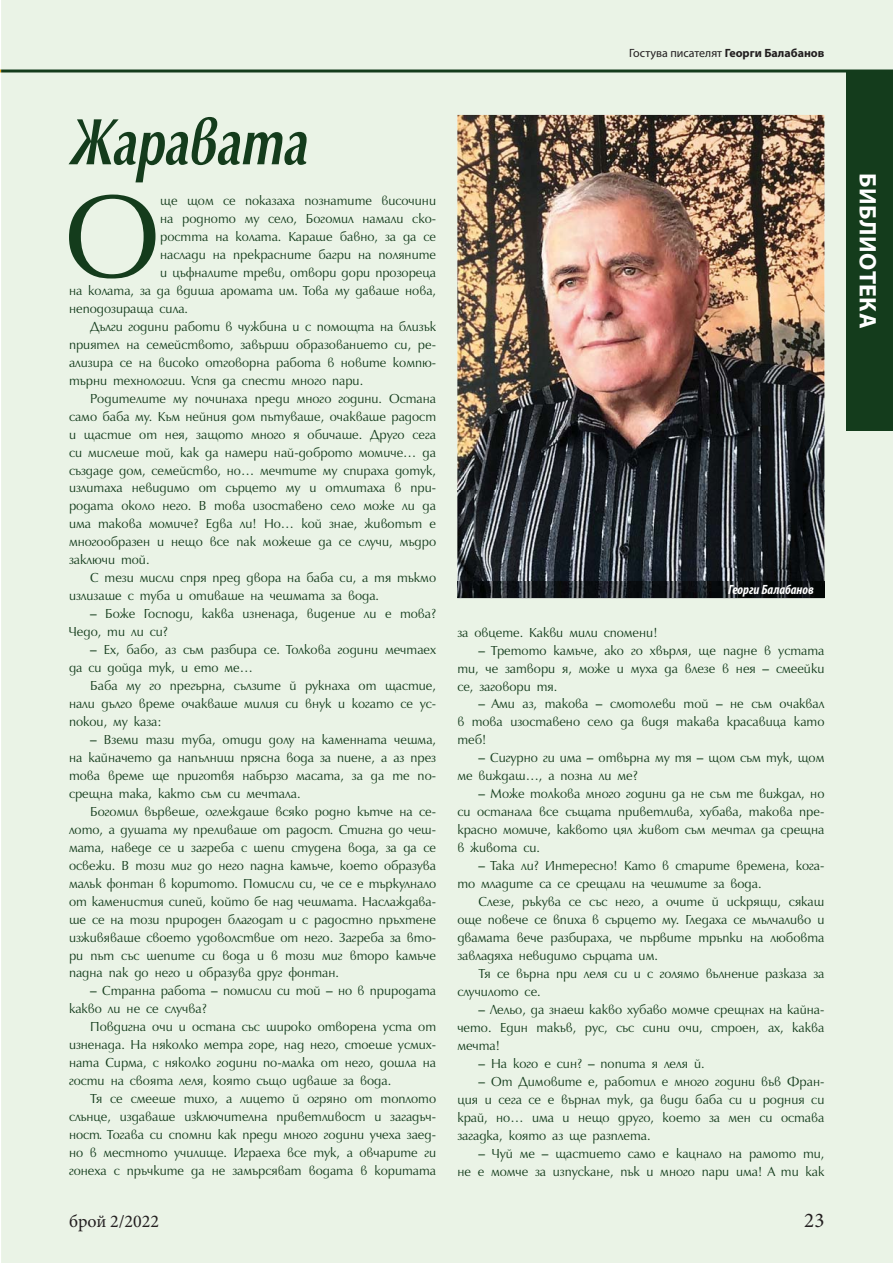
<style>
.page{position:relative;width:893px;height:1263px;background:#fff}
.page>*{position:absolute;margin:0;border:0;box-sizing:border-box;transform-origin:0 0}
.t1{font:121.2px "Opal Bulgarian CYR";color:#143c1c}
.t2{font:italic 700 67.35px "Opal Bulgarian CYR";color:#143c1c;scale:.8 1}
.t3{font:700 24px "Myriad Pro";letter-spacing:.02em;color:#fff}
.t4{font:21px "Minion Pro";color:#231f20}
.t5{font:18px "Minion Pro";color:#231f20}
.t6{font:13.5px/18px "Opal Bulgarian CYR";color:#143c1c;text-align:justify}
.t7{font:italic 700 condensed 13.5px "Myriad Pro";color:#fff}
.t8{font:12px "Myriad Pro";color:#231f20}
.s1{font-weight:700}
</style>
<div class="page">
<div style="left:1px;top:1px;width:891px;height:1261px;background:#eaf3e6"></div>
<hr style="left:1px;top:70px;width:891px;height:2px;background:#143c1c">
<div style="left:846px;top:71px;width:46px;height:360px;background:#143c1c"></div>
<img style="left:457px;top:115px;width:367px;height:467px">
<img style="left:457px;top:582px;width:367px;height:16px">
<p class="t8" style="left:629px;top:46px;width:197px">Гостува писателят <span class="s1">Георги Балабанов</span></p>
<h2 class="t2" style="left:69px;top:103px;width:298px">Жаравата</h2>
<h1 class="t1" style="left:64px;top:194px;width:97px">О</h1>
<p class="t6" style="left:160px;top:193px;width:277px">ще щом се показаха познатите височини</p>
<p class="t6" style="left:160px;top:211px;width:277px">на родното му село, Богомил намали ско-</p>
<p class="t6" style="left:160px;top:229px;width:277px">ростта на колата. Караше бавно, за да се</p>
<p class="t6" style="left:160px;top:247px;width:277px">наслади на прекрасните багри на поляните</p>
<p class="t6" style="left:160px;top:265px;width:277px">и цъфналите треви, отвори дори прозореца</p>
<p class="t6" style="left:69px;top:283px;width:369px">на колата, за да вдиша аромата им. Това му даваше нова,</p>
<p class="t6" style="left:69px;top:301px;width:121px">неподозираща сила.</p>
<p class="t6" style="left:90px;top:319px;width:347px">Дълги години работи в чужбина и с помощта на близък</p>
<p class="t6" style="left:69px;top:337px;width:369px">приятел на семейството, завърши образованието си, ре-</p>
<p class="t6" style="left:69px;top:355px;width:369px">ализира се на високо отговорна работа в новите компю-</p>
<p class="t6" style="left:69px;top:373px;width:296px">търни технологии. Успя да спести много пари.</p>
<p class="t6" style="left:90px;top:391px;width:347px">Родителите му починаха преди много години. Остана</p>
<p class="t6" style="left:69px;top:409px;width:369px">само баба му. Към нейния дом пътуваше, очакваше радост</p>
<p class="t6" style="left:69px;top:427px;width:369px">и щастие от нея, защото много я обичаше. Друго сега</p>
<p class="t6" style="left:69px;top:445px;width:369px">си мислеше той, как да намери най-доброто момиче… да</p>
<p class="t6" style="left:69px;top:463px;width:369px">създаде дом, семейство, но… мечтите му спираха дотук,</p>
<p class="t6" style="left:69px;top:481px;width:369px">излитаха невидимо от сърцето му и отлитаха в при-</p>
<p class="t6" style="left:69px;top:499px;width:369px">родата около него. В това изоставено село може ли да</p>
<p class="t6" style="left:69px;top:517px;width:369px">има такова момиче? Едва ли! Но… кой знае, животът е</p>
<p class="t6" style="left:69px;top:535px;width:369px">многообразен и нещо все пак можеше да се случи, мъдро</p>
<p class="t6" style="left:69px;top:553px;width:82px">заключи той.</p>
<p class="t6" style="left:90px;top:571px;width:347px">С тези мисли спря пред двора на баба си, а тя тъкмо</p>
<p class="t6" style="left:69px;top:588px;width:312px">излизаше с туба и отиваше на чешмата за вода.</p>
<p class="t6" style="left:69px;top:606px;width:369px;text-indent:21px">– Боже Господи, каква изненада, видение ли е това?<br>Чедо, ти ли си?</p>
<p class="t6" style="left:69px;top:642px;width:369px;text-indent:21px">– Ех, бабо, аз съм разбира се. Толкова години мечтаех да си дойда тук, и ето ме…</p>
<p class="t6" style="left:69px;top:678px;width:369px;text-indent:21px">Баба му го прегърна, сълзите й рукнаха от щастие, нали дълго време очакваше милия си внук и когато се ус&shy;покои, му каза:</p>
<p class="t6" style="left:69px;top:732px;width:369px;text-indent:21px">– Вземи тази туба, отиди долу на каменната чешма, на кайначето да напълниш прясна вода за пиене, а аз през това време ще приготвя набързо масата, за да те по&shy;срещна така, както съм си мечтала.</p>
<p class="t6" style="left:69px;top:804px;width:369px;text-indent:21px">Богомил вървеше, оглеждаше всяко родно кътче на се&shy;лото, а душата му преливаше от радост. Стигна до чеш&shy;мата, наведе се и загреба с шепи студена вода, за да се освежи. В този миг до него падна камъче, което образува малък фонтан в коритото. Помисли си, че се е търкулнало от каменистия сипей, който бе над чешмата. Наслаждава&shy;ше се на този природен благодат и с радостно пръхтене изживяваше своето удоволствие от него. Загреба за вто&shy;ри път със шепите си вода и в този миг второ камъче падна пак до него и образува друг фонтан.</p>
<p class="t6" style="left:69px;top:984px;width:369px;text-indent:21px">– Странна работа – помисли си той – но в природата какво ли не се случва?</p>
<p class="t6" style="left:69px;top:1020px;width:369px;text-indent:21px">Повдигна очи и остана със широко отворена уста от изненада. На няколко метра горе, над него, стоеше усмих&shy;ната Сирма, с няколко години по-малка от него, дошла на гости на своята леля, която също идваше за вода.</p>
<p class="t6" style="left:69px;top:1091px;width:369px;text-indent:21px">Тя се смееше тихо, а лицето й огряно от топлото слънце, издаваше изключителна приветливост и загадъч&shy;ност. Тогава си спомни как преди много години учеха заед&shy;но в местното училище. Играеха все тук, а овчарите ги гонеха с пръчките да не замърсяват водата в коритата</p>
<p class="t7" style="left:728px;top:581px;width:87px">Георги Балабанов</p>
<p class="t6" style="left:457px;top:625px;width:202px">за овцете. Какви мили спомени!</p>
<p class="t6" style="left:457px;top:643px;width:369px;text-indent:21px">– Третото камъче, ако го хвърля, ще падне в устата ти, че затвори я, може и муха да влезе в нея – смеейки се, заговори тя.</p>
<p class="t6" style="left:457px;top:697px;width:369px;text-indent:21px">– Ами аз, такова – смотолеви той – не съм очаквал в това изоставено село да видя такава красавица като теб!</p>
<p class="t6" style="left:457px;top:751px;width:369px;text-indent:21px">– Сигурно ги има – отвърна му тя – щом съм тук, щом ме виждаш…, а позна ли ме?</p>
<p class="t6" style="left:457px;top:787px;width:369px;text-indent:21px">– Може толкова много години да не съм те виждал, но си останала все същата приветлива, хубава, такова пре&shy;красно момиче, каквото цял живот съм мечтал да срещна в живота си.</p>
<p class="t6" style="left:457px;top:858px;width:369px;text-indent:21px">– Така ли? Интересно! Като в старите времена, кога&shy;то младите са се срещали на чешмите за вода.</p>
<p class="t6" style="left:457px;top:894px;width:369px;text-indent:21px">Слезе, ръкува се със него, а очите й искрящи, сякаш още повече се впиха в сърцето му. Гледаха се мълчаливо и двамата вече разбираха, че първите тръпки на любовта завладяха невидимо сърцата им.</p>
<p class="t6" style="left:457px;top:966px;width:369px;text-indent:21px">Тя се върна при леля си и с голямо вълнение разказа за случилото се.</p>
<p class="t6" style="left:457px;top:1002px;width:369px;text-indent:21px">– Лельо, да знаеш какво хубаво момче срещнах на кайна&shy;чето. Един такъв, рус, със сини очи, строен, ах, каква мечта!</p>
<p class="t6" style="left:478px;top:1056px;width:228px">– На кого е син? – попита я леля й.</p>
<p class="t6" style="left:457px;top:1074px;width:369px;text-indent:21px">– От Димовите е, работил е много години във Фран&shy;ция и сега се е върнал тук, да види баба си и родния си край, но… има и нещо друго, което за мен си остава загадка, която аз ще разплета.</p>
<p class="t6" style="left:457px;top:1146px;width:369px;text-align:right">– Чуй ме – щастието само е кацнало на рамото ти,<br>не е момче за изпускане, пък и много пари има! А ти как</p>
<h3 class="t5" style="left:69px;top:1210px;width:92px">брой 2/2022</h3>
<h3 class="t4" style="left:804px;top:1208px;width:22px">23</h3>
<h3 class="t3" style="left:882px;top:173px;width:157px;rotate:90deg">БИБЛИОТЕКА</h3>
</div>
